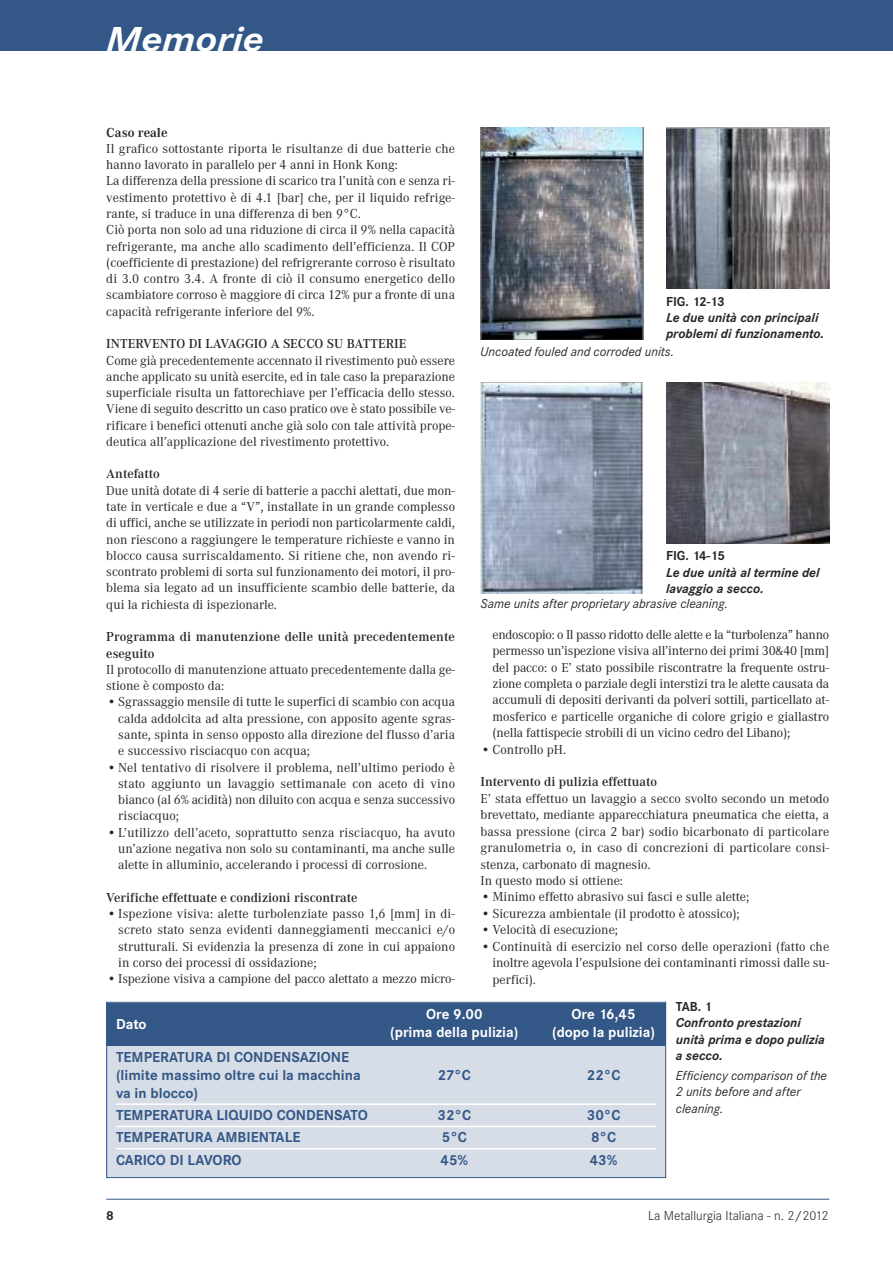
<style>
.page{position:relative;width:893px;height:1263px;background:#fff}
.page>*{position:absolute;margin:0;border:0;box-sizing:border-box;transform-origin:0 0}
.t1{font:italic 700 36px "Corporate S";color:#fff;scale:1.14 1}
.t2{font:700 15px/18px "Corporate S";color:#335786}
.t3{font:700 15px "Corporate S";color:#fff}
.t4{font:13.5px/16.4px "Corporate A";color:#272627;text-align:justify}
.t5{font:600 13.5px/16.4px "Corporate A";color:#272627}
.t6{font:italic 700 13.5px/16.2px "Corporate S";color:#272627}
.t7{font:italic 13.5px/16.2px "Corporate S";color:#272627}
.t8{font:300 13.5px "Corporate S";color:#272627}
.t9{font:700 13.5px "Corporate S";letter-spacing:-.03em;color:#272627}
.t10{font:700 13.5px "Corporate A";color:#272627}
</style>
<div class="page">
<div style="left:106px;top:1046px;width:560px;height:132px;background:#d6dde7"></div>
<div style="left:106px;top:1003px;width:560px;height:42px;background:#335786"></div>
<div style="left:0;top:0;width:893px;height:50px;background:#335786"></div>
<hr style="left:106px;top:1199px;width:723px;height:1px;background:#335786">
<img style="left:480px;top:128px;width:164px;height:211px">
<img style="left:666px;top:128px;width:163px;height:161px">
<img style="left:480px;top:382px;width:164px;height:212px">
<img style="left:666px;top:382px;width:163px;height:161px">
<div style="left:106px;top:1002px;width:560px;height:176px;border:1px solid #335786"></div>
<hr style="left:116px;top:1103px;width:540px;height:2px;background:#fff">
<hr style="left:116px;top:1126px;width:540px;height:1px;background:#fff">
<hr style="left:116px;top:1148px;width:540px;height:1px;background:#fff">
<h1 class="t1" style="left:106px;top:17px;width:140px">Memorie</h1>
<p class="t10" style="left:106px;top:124px;width:63px">Caso reale</p>
<p class="t4" style="left:106px;top:140px;width:350px;text-align:left">Il grafico sottostante riporta le risultanze di due batterie che hanno lavorato in parallelo per 4 anni in Honk Kong:<br>La differenza della pressione di scarico tra l’unità con e senza ri&shy;vestimento protettivo è di 4.1 [bar] che, per il liquido refrige&shy;rante, si traduce in una differenza di ben 9°C.<br>Ciò porta non solo ad una riduzione di circa il 9% nella capacità refrigerante, ma anche allo scadimento dell’efficienza. Il COP (coefficiente di prestazione) del refrigrerante corroso è risultato di 3.0 contro 3.4. A fronte di ciò il consumo energetico dello scambiatore corroso è maggiore di circa 12% pur a fronte di una capacità refrigerante inferiore del 9%.</p>
<p class="t5" style="left:106px;top:335px;width:302px">INTERVENTO DI LAVAGGIO A SECCO SU BATTERIE</p>
<p class="t4" style="left:106px;top:352px;width:350px">Come già precedentemente accennato il rivestimento può essere anche applicato su unità esercite, ed in tale caso la preparazione superficiale risulta un fattorechiave per l’efficacia dello stesso.<br>Viene di seguito descritto un caso pratico ove è stato possibile ve&shy;rificare i benefici ottenuti anche già solo con tale attività prope&shy;deutica all’applicazione del rivestimento protettivo.</p>
<p class="t5" style="left:106px;top:466px;width:55px">Antefatto</p>
<p class="t4" style="left:106px;top:482px;width:350px">Due unità dotate di 4 serie di batterie a pacchi alettati, due mon&shy;tate in verticale e due a “V”, installate in un grande complesso di uffici, anche se utilizzate in periodi non particolarmente caldi, non riescono a raggiungere le temperature richieste e vanno in blocco causa surriscaldamento. Si ritiene che, non avendo ri&shy;scontrato problemi di sorta sul funzionamento dei motori, il pro&shy;blema sia legato ad un insufficiente scambio delle batterie, da qui la richiesta di ispezionarle.</p>
<p class="t5" style="left:106px;top:628px;width:350px">Programma di manutenzione delle unità precedentemente eseguito</p>
<p class="t4" style="left:106px;top:661px;width:350px">Il protocollo di manutenzione attuato precedentemente dalla ge&shy;stione è composto da:</p>
<p class="t4" style="left:118px;top:694px;width:338px;text-indent:-11px">• Sgrassaggio mensile di tutte le superfici di scambio con acqua calda addolcita ad alta pressione, con apposito agente sgras&shy;sante, spinta in senso opposto alla direzione del flusso d’aria e successivo risciacquo con acqua;</p>
<p class="t4" style="left:118px;top:759px;width:338px;text-indent:-11px">• Nel tentativo di risolvere il problema, nell’ultimo periodo è stato aggiunto un lavaggio settimanale con aceto di vino bianco (al 6% acidità) non diluito con acqua e senza successivo risciacquo;</p>
<p class="t4" style="left:118px;top:824px;width:338px;text-indent:-11px">• L’utilizzo dell’aceto, soprattutto senza risciacquo, ha avuto un’azione negativa non solo su contaminanti, ma anche sulle alette in alluminio, accelerando i processi di corrosione.</p>
<p class="t5" style="left:106px;top:889px;width:253px">Verifiche effettuate e condizioni riscontrate</p>
<p class="t4" style="left:118px;top:905px;width:338px;text-indent:-11px">• Ispezione visiva: alette turbolenziate passo 1,6 [mm] in di&shy;screto stato senza evidenti danneggiamenti meccanici e/o strutturali. Si evidenzia la presenza di zone in cui appaiono in corso dei processi di ossidazione;</p>
<p class="t4" style="left:107px;top:970px;width:349px">• Ispezione visiva a campione del pacco alettato a mezzo micro-</p>
<p class="t9" style="left:666px;top:293px;width:60px">FIG. 12-13</p>
<p class="t6" style="left:666px;top:309px;width:160px">Le due unità con principali problemi di funzionamento.</p>
<p class="t7" style="left:480px;top:343px;width:195px">Uncoated fouled and corroded units.</p>
<p class="t9" style="left:666px;top:548px;width:60px">FIG. 14-15</p>
<p class="t6" style="left:666px;top:564px;width:155px">Le due unità al termine del lavaggio a secco.</p>
<p class="t4" style="left:492px;top:626px;width:338px">endoscopio: o Il passo ridotto delle alette e la “turbolenza” hanno permesso un’ispezione visiva all’interno dei primi 30&amp;40 [mm] del pacco: o E’ stato possibile riscontratre la frequente ostru&shy;zione completa o parziale degli interstizi tra le alette causata da accumuli di depositi derivanti da polveri sottili, particellato at&shy;mosferico e particelle organiche di colore grigio e giallastro (nella fattispecie strobili di un vicino cedro del Libano);</p>
<p class="t4" style="left:481px;top:741px;width:86px">• Controllo pH.</p>
<p class="t5" style="left:480px;top:774px;width:178px">Intervento di pulizia effettuato</p>
<p class="t4" style="left:480px;top:790px;width:350px;text-align:left">E’ stata effettuo un lavaggio a secco svolto secondo un metodo brevettato, mediante apparecchiatura pneumatica che eietta, a bassa pressione (circa 2 bar) sodio bicarbonato di particolare granulometria o, in caso di concrezioni di particolare consi&shy;stenza, carbonato di magnesio.<br>In questo modo si ottiene:</p>
<p class="t4" style="left:481px;top:889px;width:269px">• Minimo effetto abrasivo sui fasci e sulle alette;</p>
<p class="t4" style="left:481px;top:905px;width:260px">• Sicurezza ambientale (il prodotto è atossico);</p>
<p class="t4" style="left:481px;top:921px;width:138px">• Velocità di esecuzione;</p>
<p class="t4" style="left:492px;top:938px;width:338px;text-indent:-11px">• Continuità di esercizio nel corso delle operazioni (fatto che inoltre agevola l’espulsione dei contaminanti rimossi dalle su&shy;perfici).</p>
<p class="t7" style="left:480px;top:595px;width:249px">Same units after proprietary abrasive cleaning.</p>
<p class="t3" style="left:116px;top:1015px;width:32px">Dato</p>
<p class="t2" style="left:116px;top:1048px;width:246px">TEMPERATURA DI CONDENSAZIONE (limite massimo oltre cui la macchina</p>
<p class="t2" style="left:116px;top:1082px;width:253px;line-height:22.2px">va in blocco)<br>TEMPERATURA LIQUIDO CONDENSATO</p>
<p class="t3" style="left:426px;top:1005px;width:58px">Ore 9.00</p>
<p class="t3" style="left:571px;top:1005px;width:66px">Ore 16,45</p>
<p class="t3" style="left:390px;top:1023px;width:130px">(prima della pulizia)</p>
<p class="t3" style="left:552px;top:1023px;width:105px">(dopo la pulizia)</p>
<p class="t2" style="left:438px;top:1066px;width:34px">27°C</p>
<p class="t2" style="left:587px;top:1066px;width:35px">22°C</p>
<p class="t2" style="left:438px;top:1106px;width:35px">32°C</p>
<p class="t2" style="left:587px;top:1106px;width:35px">30°C</p>
<p class="t2" style="left:116px;top:1128px;width:186px">TEMPERATURA AMBIENTALE</p>
<p class="t2" style="left:442px;top:1128px;width:27px">5°C</p>
<p class="t2" style="left:591px;top:1128px;width:27px">8°C</p>
<p class="t2" style="left:116px;top:1150px;width:127px">CARICO DI LAVORO</p>
<p class="t2" style="left:440px;top:1150px;width:29px">45%</p>
<p class="t2" style="left:590px;top:1150px;width:29px">43%</p>
<p class="t9" style="left:676px;top:998px;width:38px">TAB. 1</p>
<p class="t6" style="left:676px;top:1014px;width:151px">Confronto prestazioni unità prima e dopo pulizia a secco.</p>
<p class="t7" style="left:676px;top:1067px;width:153px">Efficiency comparison of the<br>2 units before and after cleaning.</p>
<p class="t9" style="left:106px;top:1207px;width:9px">8</p>
<p class="t8" style="left:648px;top:1207px;width:182px">La Metallurgia Italiana - n. 2/2012</p>
</div>
